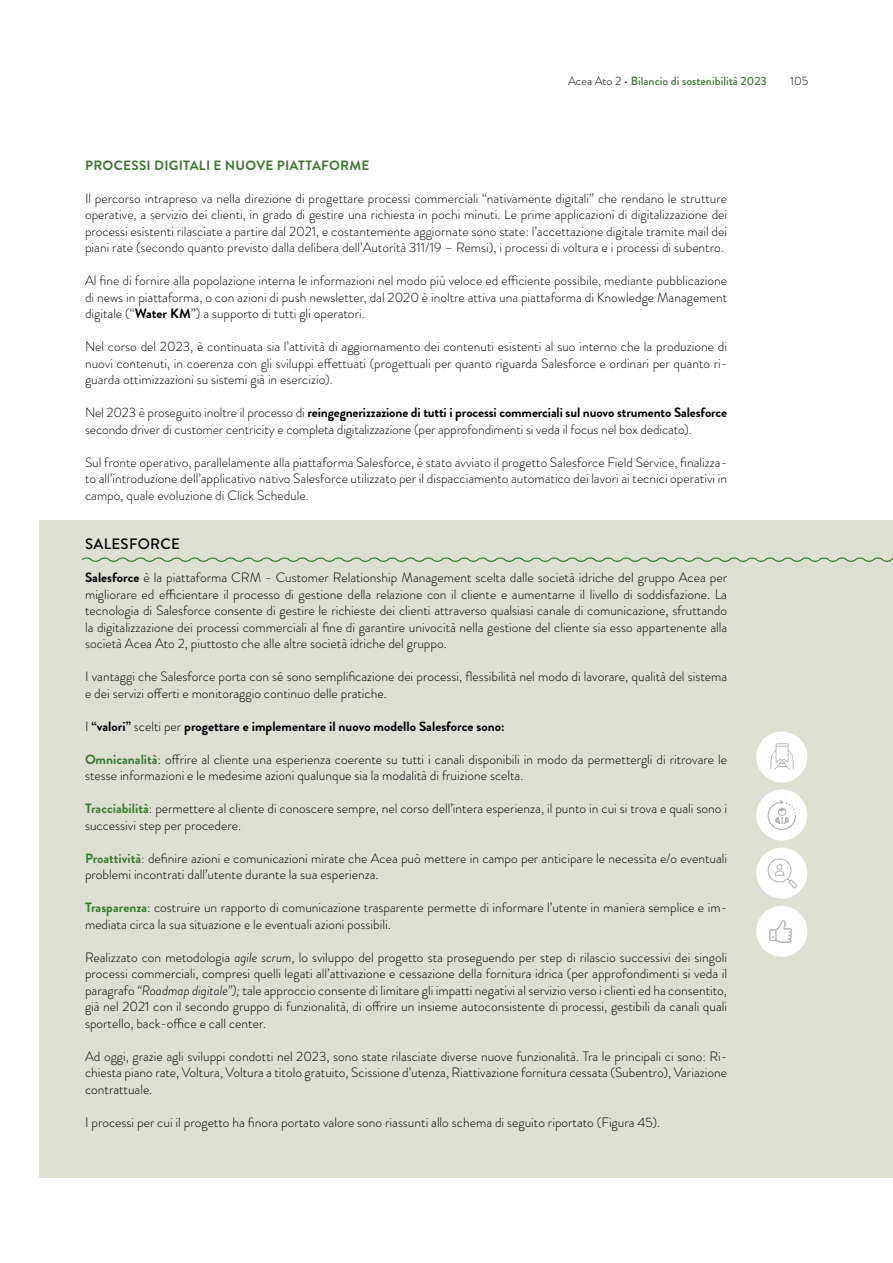
<style>
.page{position:relative;width:893px;height:1263px;background:#fff}
.page>*{position:absolute;margin:0;border:0;box-sizing:border-box;transform-origin:0 0}
.t1{font:500 15px "Brandon Grotesque";letter-spacing:.02em;color:#000}
.t2{font:300 13.5px/16.5px "Brandon Grotesque";color:#000;text-align:justify}
.t3{font:700 13.5px "Brandon Grotesque";color:#000}
.t4{font:700 13.5px "Brandon Grotesque";letter-spacing:.02em;color:#3b7b31}
.t5{font:500 12px "Brandon Grotesque";color:#3b7b31}
.t6{font:300 12px "Brandon Grotesque";color:#000}
.s1{font-weight:300;color:#000}
.s2{font-weight:700}
.s3{font-weight:300}
.s4{font-weight:700;color:#3b7b31}
.s5{font-style:italic}
</style>
<div class="page">
<div style="left:40px;top:520px;width:853px;height:658px;background:#dbe0d0"></div>
<div style="left:756px;top:789px;width:51px;height:51px;background:#fff;border-radius:50%"></div>
<svg style="left:767px;top:800px;width:29px;height:30px"></svg>
<div style="left:756px;top:731px;width:51px;height:51px;background:#fff;border-radius:50%"></div>
<svg style="left:770px;top:743px;width:24px;height:27px"></svg>
<div style="left:756px;top:848px;width:51px;height:51px;background:#fff;border-radius:50%"></div>
<svg style="left:767px;top:858px;width:30px;height:30px"></svg>
<div style="left:756px;top:906px;width:51px;height:51px;background:#fff;border-radius:50%"></div>
<svg style="left:769px;top:920px;width:23px;height:23px"></svg>
<svg style="left:81px;top:557px;width:812px;height:5px"></svg>
<p class="t5" style="left:568px;top:73px;width:200px"><span class="s1">Acea Ato 2 •</span> Bilancio di sostenibilità 2023</p>
<p class="t6" style="left:790px;top:73px;width:20px">105</p>
<p class="t4" style="left:85px;top:155px;width:286px">PROCESSI DIGITALI E NUOVE PIATTAFORME</p>
<p class="t2" style="left:85px;top:190px;width:644px">Il percorso intrapreso va nella direzione di progettare processi commerciali “nativamente digitali” che rendano le strutture operative, a servizio dei clienti, in grado di gestire una richiesta in pochi minuti. Le prime applicazioni di digitalizzazione dei processi esistenti rilasciate a partire dal 2021, e costantemente aggiornate sono state: l’accettazione digitale tramite mail dei piani rate (secondo quanto previsto dalla delibera dell’Autorità 311/19 – Remsi), i processi di voltura e i processi di subentro.</p>
<p class="t2" style="left:85px;top:272px;width:644px">Al fine di fornire alla popolazione interna le informazioni nel modo più veloce ed efficiente possibile, mediante pubblicazione di news in piattaforma, o con azioni di push newsletter, dal 2020 è inoltre attiva una piattaforma di Knowledge Management digitale (“<span class="s2">Water KM</span>”) a supporto di tutti gli operatori.</p>
<p class="t2" style="left:85px;top:338px;width:644px">Nel corso del 2023, è continuata sia l’attività di aggiornamento dei contenuti esistenti al suo interno che la produzione di nuovi contenuti, in coerenza con gli sviluppi effettuati (progettuali per quanto riguarda Salesforce e ordinari per quanto ri&shy;guarda ottimizzazioni su sistemi già in esercizio).</p>
<p class="t2" style="left:85px;top:404px;width:644px">Nel 2023 è proseguito inoltre il processo di <span class="s2">reingegnerizzazione di tutti i processi commerciali sul nuovo strumento Salesforce </span>secondo driver di customer centricity e completa digitalizzazione (per approfondimenti si veda il focus nel box dedicato).</p>
<p class="t2" style="left:85px;top:454px;width:644px">Sul fronte operativo, parallelamente alla piattaforma Salesforce, è stato avviato il progetto Salesforce Field Service, finalizza&shy;to all’introduzione dell’applicativo nativo Salesforce utilizzato per il dispacciamento automatico dei lavori ai tecnici operativi in campo, quale evoluzione di Click Schedule.</p>
<p class="t1" style="left:85px;top:533px;width:96px">SALESFORCE</p>
<p class="t2" style="left:85px;top:569px;width:644px"><span class="s2">Salesforce</span> è la piattaforma CRM - Customer Relationship Management scelta dalle società idriche del gruppo Acea per migliorare ed efficientare il processo di gestione della relazione con il cliente e aumentarne il livello di soddisfazione. La tecnologia di Salesforce consente di gestire le richieste dei clienti attraverso qualsiasi canale di comunicazione, sfruttando la digitalizzazione dei processi commerciali al fine di garantire univocità nella gestione del cliente sia esso appartenente alla società Acea Ato 2, piuttosto che alle altre società idriche del gruppo.</p>
<p class="t2" style="left:85px;top:668px;width:644px">I vantaggi che Salesforce porta con sé sono semplificazione dei processi, flessibilità nel modo di lavorare, qualità del sistema e dei servizi offerti e monitoraggio continuo delle pratiche.</p>
<p class="t3" style="left:85px;top:716px;width:421px"><span class="s3">I</span> “valori” <span class="s3">scelti per</span> progettare e implementare il nuovo modello Salesforce sono:</p>
<p class="t2" style="left:85px;top:751px;width:643px"><span class="s4">Omnicanalità</span>: offrire al cliente una esperienza coerente su tutti i canali disponibili in modo da permettergli di ritrovare le stesse informazioni e le medesime azioni qualunque sia la modalità di fruizione scelta.</p>
<p class="t2" style="left:85px;top:800px;width:643px"><span class="s4">Tracciabilità</span>: permettere al cliente di conoscere sempre, nel corso dell’intera esperienza, il punto in cui si trova e quali sono i successivi step per procedere.</p>
<p class="t2" style="left:85px;top:850px;width:644px"><span class="s4">Proattività</span>: definire azioni e comunicazioni mirate che Acea può mettere in campo per anticipare le necessita e/o eventuali problemi incontrati dall’utente durante la sua esperienza.</p>
<p class="t2" style="left:85px;top:899px;width:644px"><span class="s4">Trasparenza</span>: costruire un rapporto di comunicazione trasparente permette di informare l’utente in maniera semplice e im&shy;mediata circa la sua situazione e le eventuali azioni possibili.</p>
<p class="t2" style="left:85px;top:949px;width:644px">Realizzato con metodologia <span class="s5">agile scrum</span>, lo sviluppo del progetto sta proseguendo per step di rilascio successivi dei singoli processi commerciali, compresi quelli legati all’attivazione e cessazione della fornitura idrica (per approfondimenti si veda il paragrafo <span class="s5">“Roadmap digitale”);</span> tale approccio consente di limitare gli impatti negativi al servizio verso i clienti ed ha consentito, già nel 2021 con il secondo gruppo di funzionalità, di offrire un insieme autoconsistente di processi, gestibili da canali quali sportello, back-office e call center.</p>
<p class="t2" style="left:85px;top:1048px;width:644px">Ad oggi, grazie agli sviluppi condotti nel 2023, sono state rilasciate diverse nuove funzionalità. Tra le principali ci sono: Ri&shy;chiesta piano rate, Voltura, Voltura a titolo gratuito, Scissione d’utenza, Riattivazione fornitura cessata (Subentro), Variazione contrattuale.</p>
<p class="t2" style="left:85px;top:1114px;width:577px">I processi per cui il progetto ha finora portato valore sono riassunti allo schema di seguito riportato (Figura 45).</p>
</div>
